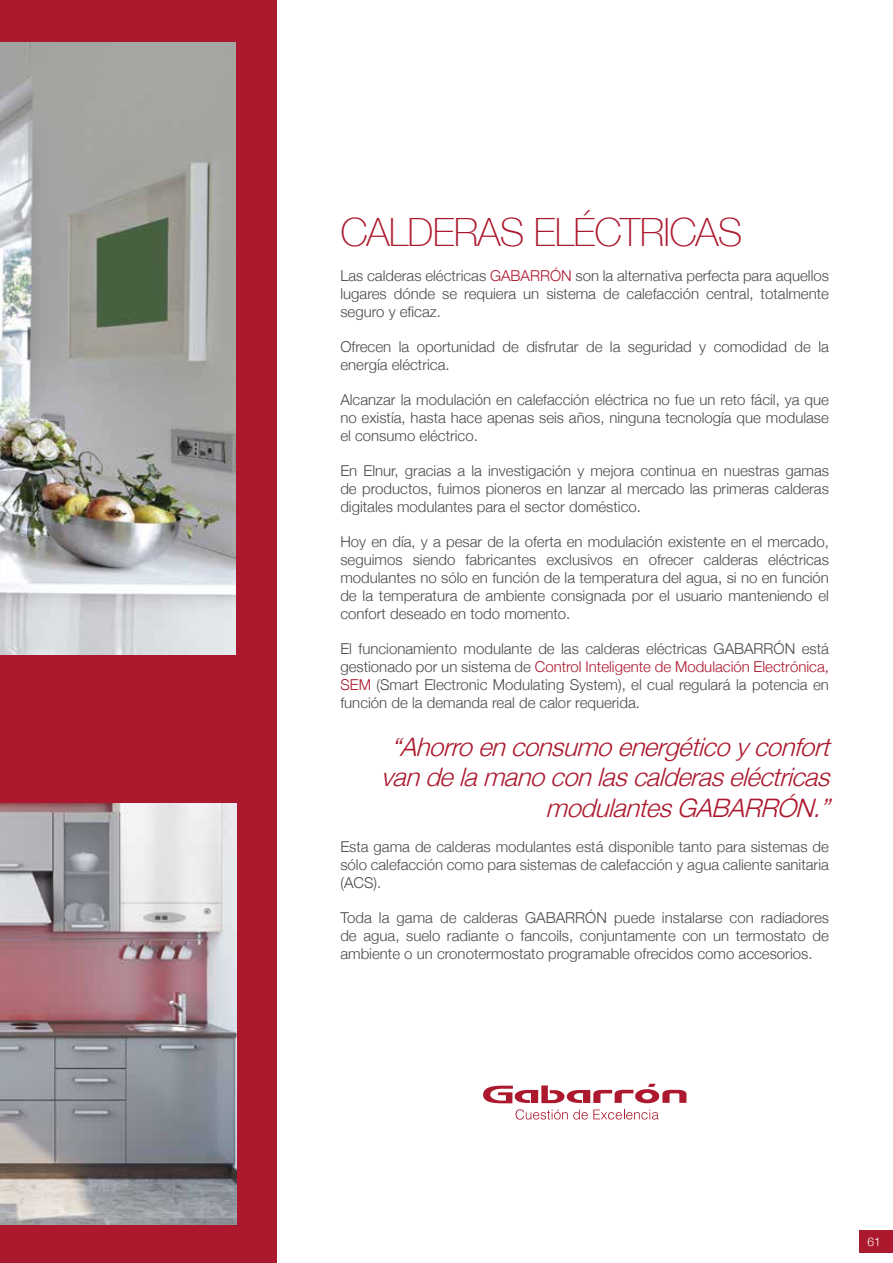
<style>
.page{position:relative;width:893px;height:1263px;background:#fff}
.page>*{position:absolute;margin:0;border:0;box-sizing:border-box;transform-origin:0 0}
.t1{font:100 39px "Helvetica Neue";letter-spacing:-.02em;color:#ac182d}
.t2{font:italic 300 25.5px/30.6px "Helvetica Neue";color:#ac182d;text-align:right}
.t3{font:300 15px/18px "Helvetica Neue";color:#4a4a49;text-align:justify}
.t4{font:300 12px "Helvetica Neue";color:#fff}
.s1{color:#ac182d}
</style>
<div class="page">
<div style="left:859px;top:1230px;width:34px;height:22px;background:#ac182d"></div>
<div style="left:0;top:0;width:276px;height:1263px;background:#ac182d"></div>
<img style="left:0;top:804px;width:236px;height:420px">
<img style="left:0;top:43px;width:235px;height:612px">
<svg style="left:483px;top:1084px;width:203px;height:19px"></svg>
<svg style="left:516px;top:1109px;width:143px;height:10px"></svg>
<h1 class="t1" style="left:340px;top:203px;width:403px">CALDERAS ELÉCTRICAS</h1>
<p class="t3" style="left:340px;top:266px;width:490px">Las calderas eléctricas <span class="s1">GABARRÓN</span> son la alternativa perfecta para aquellos lugares dónde se requiera un sistema de calefacción central, totalmente seguro y eficaz.</p>
<p class="t3" style="left:340px;top:337px;width:490px">Ofrecen la oportunidad de disfrutar de la seguridad y comodidad de la energía eléctrica.</p>
<p class="t3" style="left:340px;top:390px;width:490px">Alcanzar la modulación en calefacción eléctrica no fue un reto fácil, ya que no existía, hasta hace apenas seis años, ninguna tecnología que modulase el consumo eléctrico.</p>
<p class="t3" style="left:340px;top:461px;width:490px">En Elnur, gracias a la investigación y mejora continua en nuestras gamas de productos, fuimos pioneros en lanzar al mercado las primeras calderas digitales modulantes para el sector doméstico.</p>
<p class="t3" style="left:340px;top:532px;width:490px">Hoy en día, y a pesar de la oferta en modulación existente en el mercado, seguimos siendo fabricantes exclusivos en ofrecer calderas eléctricas modulantes no sólo en función de la temperatura del agua, si no en función de la temperatura de ambiente consignada por el usuario manteniendo el confort deseado en todo momento.</p>
<p class="t3" style="left:340px;top:639px;width:490px">El funcionamiento modulante de las calderas eléctricas GABARRÓN está gestionado por un sistema de <span class="s1">Control Inteligente de Modulación Electrónica, SEM</span> (Smart Electronic Modulating System), el cual regulará la potencia en función de la demanda real de calor requerida.</p>
<h2 class="t2" style="left:381px;top:730px;width:460px">“Ahorroenconsumoenergéticoyconfort vandelamanoconlascalderaseléctricas modulantesGABARRÓN.”</h2>
<p class="t3" style="left:340px;top:837px;width:490px">Esta gama de calderas modulantes está disponible tanto para sistemas de sólo calefacción como para sistemas de calefacción y agua caliente sanitaria (ACS).</p>
<p class="t3" style="left:340px;top:908px;width:490px">Toda la gama de calderas GABARRÓN puede instalarse con radiadores de agua, suelo radiante o fancoils, conjuntamente con un termostato de ambiente o un cronotermostato programable ofrecidos como accesorios.</p>
<p class="t4" style="left:867px;top:1232px;width:15px">61</p>
</div>
